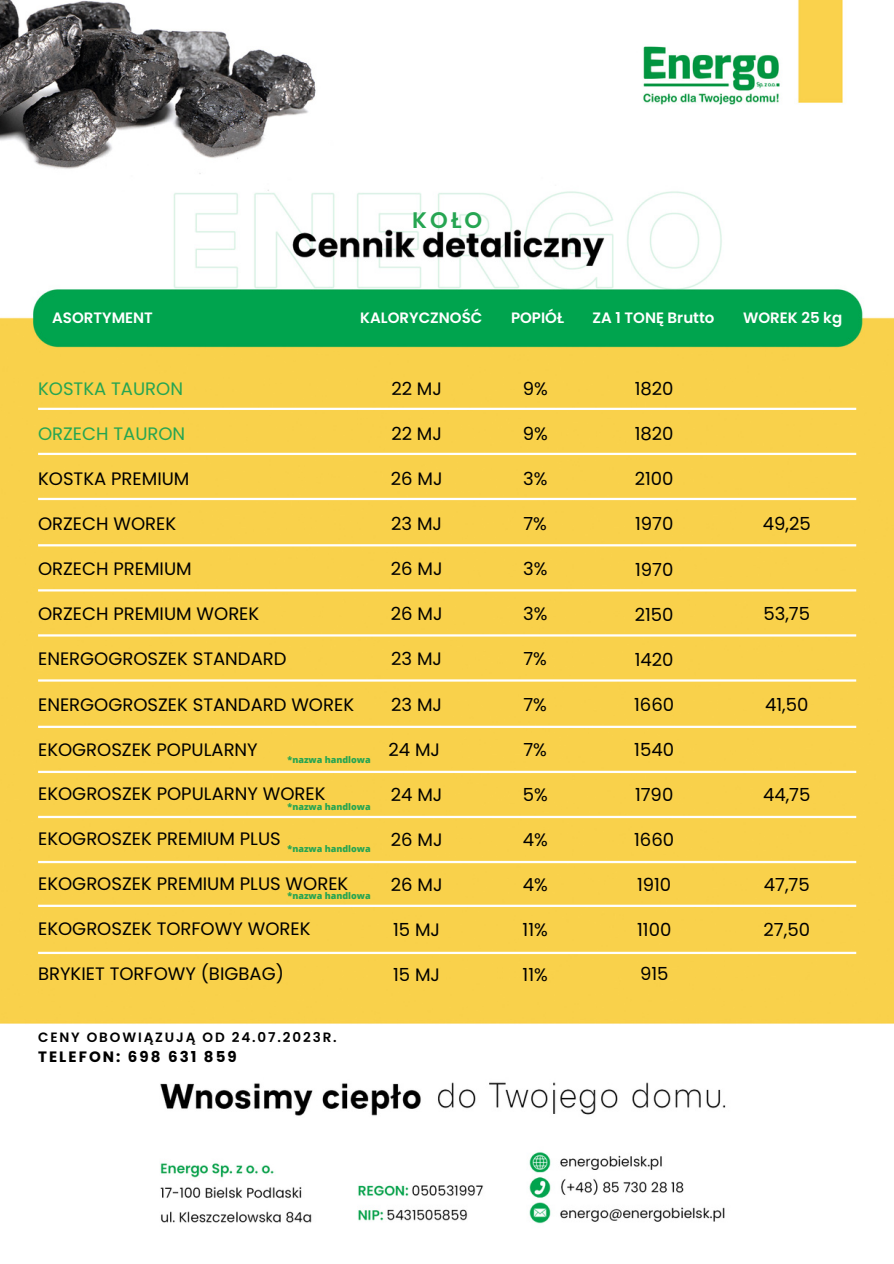
<style>
.page{position:relative;width:894px;height:1264px;background:#fff}
.page>*{position:absolute;margin:0;border:0;box-sizing:border-box;transform-origin:0 0}
.t1{font:600 22.5px "Poppins";color:#26a552}
.t2{font:18px "Poppins";color:#000}
.t3{font:18px "Poppins";color:#26a552}
.t4{font:600 15px "Poppins";color:#fff}
.t5{font:700 15px "Poppins";letter-spacing:.14em;color:#000}
.t6{font:600 13.5px "Poppins";letter-spacing:.14em;color:#000}
.t7{font:800 9px "Open Sans";color:#26a552}
</style>
<div class="page">
<img style="left:0;top:0;width:893px;height:1224px">
<hr style="left:38px;top:408px;width:818px;height:2px;background:#fff">
<hr style="left:38px;top:589px;width:818px;height:2px;background:#fff">
<hr style="left:38px;top:770px;width:818px;height:3px;background:#fff">
<hr style="left:38px;top:453px;width:818px;height:2px;background:#fff">
<hr style="left:38px;top:634px;width:818px;height:2px;background:#fff">
<hr style="left:38px;top:815px;width:818px;height:3px;background:#fff">
<hr style="left:38px;top:498px;width:818px;height:2px;background:#fff">
<hr style="left:38px;top:679px;width:818px;height:2px;background:#fff">
<hr style="left:38px;top:860px;width:818px;height:3px;background:#fff">
<hr style="left:38px;top:544px;width:818px;height:2px;background:#fff">
<hr style="left:38px;top:725px;width:818px;height:3px;background:#fff">
<hr style="left:38px;top:904px;width:818px;height:3px;background:#fff">
<hr style="left:38px;top:951px;width:818px;height:3px;background:#fff">
<p class="t1" style="left:412px;top:204px;width:72px">KOŁO</p>
<p class="t4" style="left:52px;top:307px;width:102px">ASORTYMENT</p>
<p class="t4" style="left:360px;top:307px;width:124px">KALORYCZNOŚĆ</p>
<p class="t4" style="left:511px;top:307px;width:54px">POPIÓŁ</p>
<p class="t4" style="left:592px;top:307px;width:123px">ZA 1 TONĘ Brutto</p>
<p class="t4" style="left:743px;top:307px;width:101px">WOREK 25 kg</p>
<p class="t3" style="left:38px;top:376px;width:146px">KOSTKA TAURON</p>
<p class="t3" style="left:38px;top:421px;width:149px">ORZECH TAURON</p>
<p class="t2" style="left:38px;top:466px;width:153px">KOSTKA PREMIUM</p>
<p class="t2" style="left:38px;top:511px;width:140px">ORZECH WOREK</p>
<p class="t2" style="left:38px;top:556px;width:155px">ORZECH PREMIUM</p>
<p class="t2" style="left:38px;top:601px;width:223px">ORZECH PREMIUM WOREK</p>
<p class="t2" style="left:38px;top:646px;width:250px">ENERGOGROSZEK STANDARD</p>
<p class="t2" style="left:38px;top:691px;width:317px">ENERGOGROSZEK STANDARD WOREK</p>
<p class="t2" style="left:38px;top:736px;width:221px">EKOGROSZEK POPULARNY</p>
<p class="t2" style="left:38px;top:780px;width:289px">EKOGROSZEK POPULARNY WOREK</p>
<p class="t2" style="left:38px;top:825px;width:244px">EKOGROSZEK PREMIUM PLUS</p>
<p class="t2" style="left:38px;top:870px;width:312px">EKOGROSZEK PREMIUM PLUS WOREK</p>
<p class="t2" style="left:38px;top:915px;width:274px">EKOGROSZEK TORFOWY WOREK</p>
<p class="t2" style="left:38px;top:960px;width:247px">BRYKIET TORFOWY (BIGBAG)</p>
<p class="t7" style="left:287px;top:753px;width:85px">*nazwa handlowa</p>
<p class="t7" style="left:287px;top:800px;width:85px">*nazwa handlowa</p>
<p class="t7" style="left:287px;top:842px;width:85px">*nazwa handlowa</p>
<p class="t7" style="left:287px;top:889px;width:85px">*nazwa handlowa</p>
<p class="t2" style="left:391px;top:376px;width:52px">22 MJ</p>
<p class="t2" style="left:391px;top:421px;width:52px">22 MJ</p>
<p class="t2" style="left:391px;top:466px;width:53px">26 MJ</p>
<p class="t2" style="left:391px;top:511px;width:52px">23 MJ</p>
<p class="t2" style="left:391px;top:556px;width:53px">26 MJ</p>
<p class="t2" style="left:391px;top:601px;width:53px">26 MJ</p>
<p class="t2" style="left:391px;top:646px;width:52px">23 MJ</p>
<p class="t2" style="left:391px;top:691px;width:52px">23 MJ</p>
<p class="t2" style="left:388px;top:736px;width:53px">24 MJ</p>
<p class="t2" style="left:391px;top:781px;width:53px">24 MJ</p>
<p class="t2" style="left:391px;top:826px;width:53px">26 MJ</p>
<p class="t2" style="left:391px;top:871px;width:53px">26 MJ</p>
<p class="t2" style="left:393px;top:916px;width:48px">15 MJ</p>
<p class="t2" style="left:393px;top:961px;width:48px">15 MJ</p>
<p class="t6" style="left:38px;top:1027px;width:300px">CENY OBOWIĄZUJĄ OD 24.07.2023R.</p>
<p class="t5" style="left:38px;top:1046px;width:200px">TELEFON: 698 631 859</p>
<p class="t2" style="left:522px;top:376px;width:27px">9%</p>
<p class="t2" style="left:522px;top:421px;width:27px">9%</p>
<p class="t2" style="left:523px;top:466px;width:26px">3%</p>
<p class="t2" style="left:523px;top:511px;width:25px">7%</p>
<p class="t2" style="left:523px;top:556px;width:26px">3%</p>
<p class="t2" style="left:523px;top:601px;width:26px">3%</p>
<p class="t2" style="left:523px;top:646px;width:25px">7%</p>
<p class="t2" style="left:523px;top:691px;width:25px">7%</p>
<p class="t2" style="left:523px;top:736px;width:25px">7%</p>
<p class="t2" style="left:522px;top:781px;width:26px">5%</p>
<p class="t2" style="left:522px;top:826px;width:27px">4%</p>
<p class="t2" style="left:522px;top:871px;width:27px">4%</p>
<p class="t2" style="left:522px;top:916px;width:27px">11%</p>
<p class="t2" style="left:522px;top:961px;width:27px">11%</p>
<p class="t2" style="left:634px;top:376px;width:40px">1820</p>
<p class="t2" style="left:634px;top:421px;width:40px">1820</p>
<p class="t2" style="left:634px;top:466px;width:40px">2100</p>
<p class="t2" style="left:634px;top:511px;width:40px">1970</p>
<p class="t2" style="left:634px;top:556px;width:40px">1970</p>
<p class="t2" style="left:634px;top:601px;width:40px">2150</p>
<p class="t2" style="left:634px;top:646px;width:40px">1420</p>
<p class="t2" style="left:634px;top:692px;width:41px">1660</p>
<p class="t2" style="left:634px;top:737px;width:41px">1540</p>
<p class="t2" style="left:634px;top:782px;width:40px">1790</p>
<p class="t2" style="left:634px;top:827px;width:41px">1660</p>
<p class="t2" style="left:637px;top:872px;width:36px">1910</p>
<p class="t2" style="left:637px;top:917px;width:36px">1100</p>
<p class="t2" style="left:640px;top:961px;width:30px">915</p>
<p class="t2" style="left:762px;top:511px;width:49px">49,25</p>
<p class="t2" style="left:763px;top:601px;width:48px">53,75</p>
<p class="t2" style="left:764px;top:691px;width:45px">41,50</p>
<p class="t2" style="left:762px;top:781px;width:49px">44,75</p>
<p class="t2" style="left:763px;top:871px;width:47px">47,75</p>
<p class="t2" style="left:763px;top:916px;width:48px">27,50</p>
</div>
